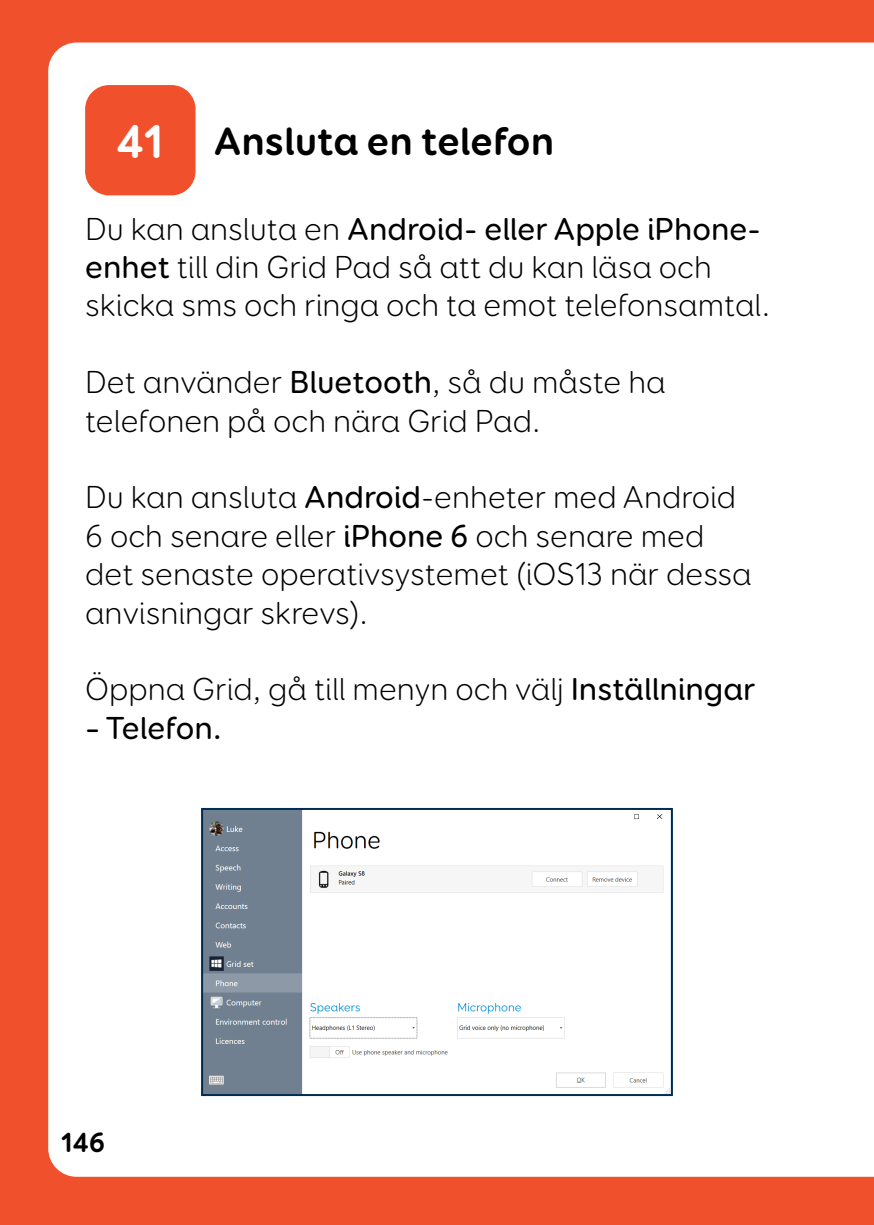
<style>
.page{position:relative;width:874px;height:1225px;background:#fff}
.page>*{position:absolute;margin:0;border:0;box-sizing:border-box;transform-origin:0 0}
.t1{font:700 40px "Booster Next FY";color:#000}
.t2{font:300 32px/38.4px "Booster Next FY";color:#000}
.t3{font:500 32px "Booster Next FY";color:#000}
.t4{font:700 28px "Booster Next FY";color:#000}
.s1{font-size:48px;color:#fff}
.s2{font-weight:500}
</style>
<div class="page">
<div style="left:0;top:0;width:873px;height:1225px;background:#f0512c"></div>
<div style="left:48px;top:43px;width:825px;height:1133px;background:#fff"></div>
<div style="left:85px;top:85px;width:110px;height:110px;background:#f0512c;border-radius:24px"></div>
<svg style="left:200px;top:807px;width:473px;height:290px"></svg>
<p class="t1" style="left:116px;top:116px;width:439px"><span class="s1">41</span> Ansluta en telefon</p>
<p class="t2" style="left:85px;top:209px;width:686px">Du kan ansluta en <span class="s2">Android- eller Apple iPhone&shy;enhet</span> till din Grid Pad så att du kan läsa och skicka sms och ringa och ta emot telefonsamtal.</p>
<p class="t2" style="left:85px;top:363px;width:581px">Det använder <span class="s2">Bluetooth</span>, så du måste ha telefonen på och nära Grid Pad.</p>
<p class="t2" style="left:85px;top:478px;width:667px">Du kan ansluta <span class="s2">Android</span>-enheter med Android 6 och senare eller <span class="s2">iPhone 6</span> och senare med det senaste operativsystemet (iOS13 när dessa anvisningar skrevs).</p>
<p class="t2" style="left:85px;top:670px;width:671px">Öppna Grid, gå till menyn och välj <span class="s2">Inställningar</span></p>
<p class="t3" style="left:85px;top:708px;width:138px">– Telefon.</p>
<p class="t4" style="left:61px;top:1125px;width:46px">146</p>
</div>
